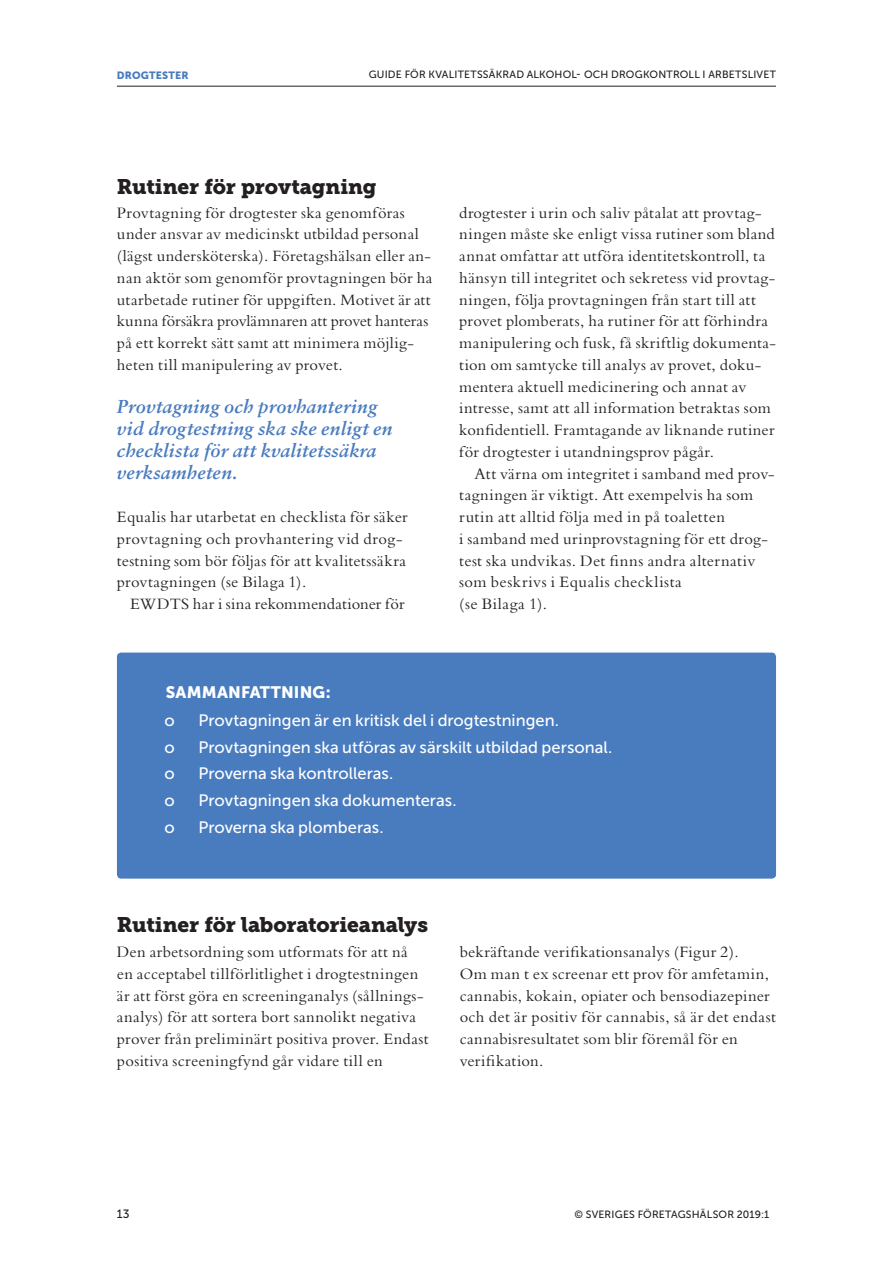
<style>
.page{position:relative;width:893px;height:1263px;background:#fff}
.page>*{position:absolute;margin:0;border:0;box-sizing:border-box;transform-origin:0 0}
.underrubrik__ej_sekt{font:21px "Museo Slab 900";letter-spacing:-.01em;color:#231f20}
.Brödtext{font:italic 700 18.75px/21.8px "Sabon";letter-spacing:.01em;color:#497bbf}
.Brödtext-2{font:16.5px/21.8px "Bembo";letter-spacing:.025em;color:#231f20}
.Tips{font:16.5px "Museo Sans 500";color:#fff}
.Brödtext-3{font:16.5px "Bembo";letter-spacing:.005em;color:#231f20}
.Tips-2{font:16.5px "Museo Sans 900";letter-spacing:.005em;color:#fff}
.t1{font:12px "Museo Sans 500";color:#231f20}
.Sidhuvud{font:10.5px "Museo Sans 500";letter-spacing:.02em;color:#231f20}
.Sidhuvud-2{font:10.5px "Museo Sans 900";letter-spacing:.015em;color:#497bbf}
</style>
<div class="page">
<hr style="left:117px;top:86px;width:659px;height:1px;background:#231f20">
<div style="left:117px;top:653px;width:659px;height:226px;background:#497bbf;border-radius:4px"></div>
<p class="Sidhuvud-2" style="left:117px;top:69px;width:73px">DROGTESTER</p>
<p class="Sidhuvud" style="left:369px;top:69px;width:409px">GUIDE FÖR KVALITETSSÄKRAD ALKOHOL- OCH DROGKONTROLL I ARBETSLIVET</p>
<p class="Sidhuvud" style="left:503px;top:70px;width:274px">GUIDE FÖR UPPHANDLING AV FÖ ETAGSHÄLSOVÅRD</p>
<p class="underrubrik__ej_sekt" style="left:117px;top:175px;width:261px">Rutiner för provtagning</p>
<p class="Brödtext-2" style="left:117px;top:201px;width:303px">Provtagning för drogtester ska genomföras under ansvar av medicinskt utbildad personal</p>
<p class="Brödtext-2" style="left:117px;top:245px;width:317px">(lägst undersköterska). Företagshälsan eller an&shy;nan aktör som genomför provtagningen bör ha utarbetade rutiner för uppgiften. Motivet är att kunna försäkra provlämnaren att provet hanteras på ett korrekt sätt samt att minimera möjlig&shy;heten till manipulering av provet.</p>
<p class="Brödtext" style="left:117px;top:396px;width:277px">Provtagning och provhantering vid drogtestning ska ske enligt en checklista för att kvalitetssäkra verksamheten.</p>
<p class="Brödtext-2" style="left:117px;top:506px;width:292px">Equalis har utarbetat en checklista för säker provtagning och provhantering vid drog&shy;testning som bör följas för att kvalitetssäkra provtagningen (se Bilaga 1).</p>
<p class="Brödtext-3" style="left:130px;top:594px;width:276px">EWDTS har i sina rekommendationer för</p>
<p class="Brödtext-2" style="left:459px;top:201px;width:318px">drogtester i urin och saliv påtalat att provtag&shy;ningen måste ske enligt vissa rutiner som bland annat omfattar att utföra identitetskontroll, ta hänsyn till integritet och sekretess vid provtag&shy;ningen, följa provtagningen från start till att provet plomberats, ha rutiner för att förhindra manipulering och fusk, få skriftlig dokumenta&shy;tion om samtycke till analys av provet, doku&shy;mentera aktuell medicinering och annat av intresse, samt att all information betraktas som konfidentiell. Framtagande av liknande rutiner för drogtester i utandningsprov pågår.</p>
<p class="Brödtext-2" style="left:459px;top:462px;width:317px;text-indent:15px">Att värna om integritet i samband med prov&shy;tagningen är viktigt. Att exempelvis ha som rutin att alltid följa med in på toaletten<br>i samband med urinprovstagning för ett drog&shy;test ska undvikas. Det finns andra alternativ som beskrivs i Equalis checklista</p>
<p class="Brödtext-2" style="left:459px;top:593px;width:89px">(se Bilaga 1).</p>
<p class="Tips-2" style="left:166px;top:683px;width:166px">SAMMANFATTNING:</p>
<p class="Tips" style="left:165px;top:712px;width:12px">o</p>
<p class="Tips" style="left:199px;top:712px;width:362px">Provtagningen är en kritisk del i drogtestningen.</p>
<p class="Tips" style="left:165px;top:738px;width:12px">o</p>
<p class="Tips" style="left:199px;top:738px;width:415px">Provtagningen ska utföras av särskilt utbildad personal.</p>
<p class="Tips" style="left:165px;top:765px;width:12px">o</p>
<p class="Tips" style="left:199px;top:765px;width:196px">Proverna ska kontrolleras.</p>
<p class="Tips" style="left:165px;top:791px;width:12px">o</p>
<p class="Tips" style="left:199px;top:791px;width:259px">Provtagningen ska dokumenteras.</p>
<p class="Tips" style="left:165px;top:818px;width:12px">o</p>
<p class="Tips" style="left:199px;top:818px;width:187px">Proverna ska plomberas.</p>
<p class="underrubrik__ej_sekt" style="left:117px;top:912px;width:313px">Rutiner för laboratorieanalys</p>
<p class="Brödtext-2" style="left:117px;top:941px;width:313px">Den arbetsordning som utformats för att nå<br>en acceptabel tillförlitlighet i drogtestningen är att först göra en screeninganalys (sållnings&shy;analys) för att sortera bort sannolikt negativa prover från preliminärt positiva prover. Endast positiva screeningfynd går vidare till en</p>
<p class="Brödtext-2" style="left:460px;top:941px;width:318px">bekräftande verifikationsanalys (Figur 2).<br>Om man t ex screenar ett prov för amfetamin, cannabis, kokain, opiater och bensodiazepiner och det är positiv för cannabis, så är det endast cannabisresultatet som blir föremål för en verifikation.</p>
<p class="t1" style="left:117px;top:1207px;width:14px">13</p>
<p class="Sidhuvud" style="left:574px;top:1209px;width:196px">© SVERIGES FÖRETAGSHÄLSOR 2019:1</p>
</div>
